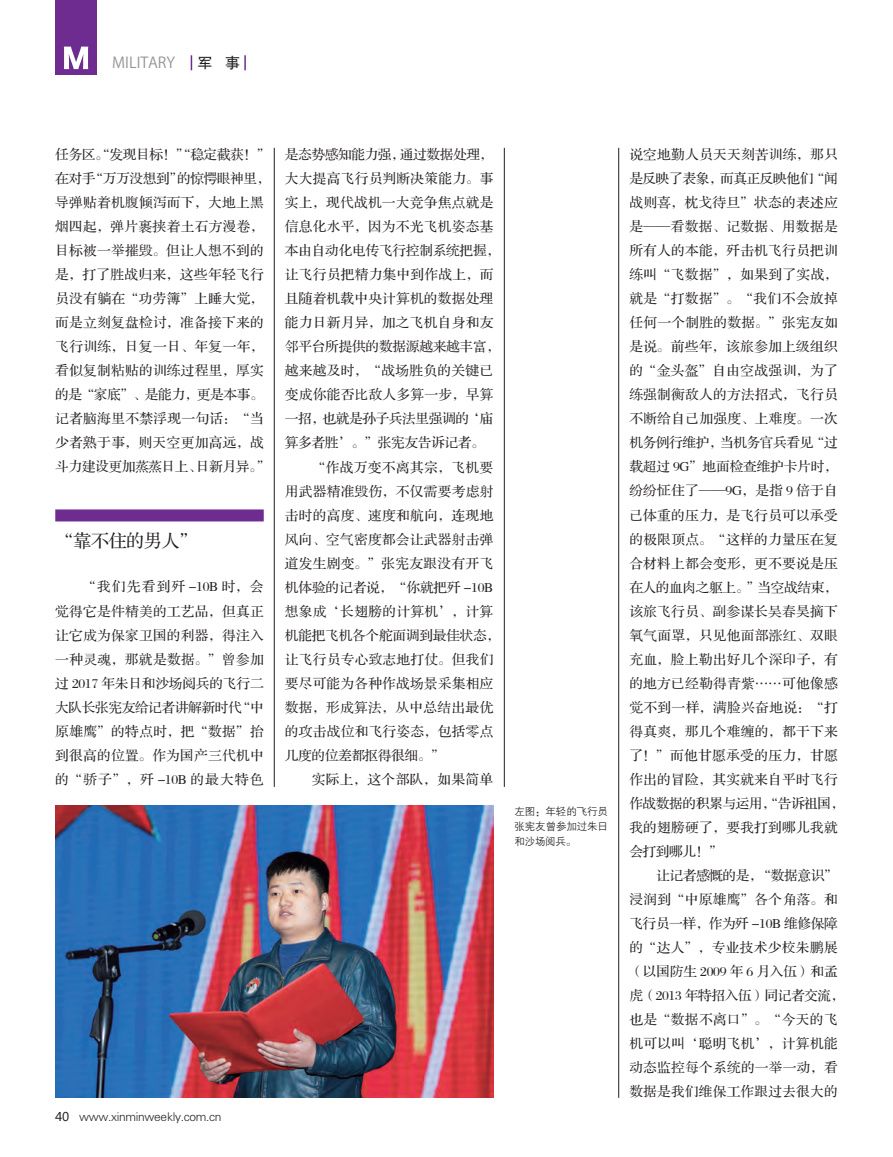
<style>
.page{position:relative;width:893px;height:1157px;background:#fff}
.page>*{position:absolute;margin:0;border:0;box-sizing:border-box;transform-origin:0 0}
.t1{font:18px "FZS3 K GBK1 0";letter-spacing:-.025em;color:#231f20}
.t2{font:15px "Koz Go Pro";color:#939598}
.t3{font:15px "FZHTJW GB1 0";color:#231f20}
.t4{font:13.5px/24px "FZS3 JW GB1 0";letter-spacing:.025em;color:#231f20}
.t5{font:13.5px "FZS3 JW GB1 0";letter-spacing:-.025em;color:#231f20}
.t6{font:13.5px "FZS3 JW GB1 0";letter-spacing:-.015em;color:#231f20}
.t7{font:13.5px "FZS3 JW GB1 0";letter-spacing:-.005em;color:#231f20}
.t8{font:13.5px "FZS3 JW GB1 0";letter-spacing:-.01em;color:#231f20}
.t9{font:12px "FZXH1 JW GB1 0";letter-spacing:-.025em;color:#231f20}
.t10{font:10.5px/15px "FZZDXJW GB1 0";letter-spacing:-.01em;color:#231f20;text-align:justify}
.s1{font-family:"Microsoft Ya Hei"}
</style>
<div class="page">
<svg style="left:191px;top:55px;width:1px;height:15px"></svg>
<svg style="left:244px;top:55px;width:2px;height:15px"></svg>
<div style="left:55px;top:0;width:42px;height:74px;background:#6e2c91"></div>
<svg style="left:64px;top:47px;width:24px;height:22px"></svg>
<hr style="left:504px;top:148px;width:1px;height:639px;background:#231f20">
<hr style="left:274px;top:148px;width:1px;height:639px;background:#231f20">
<div style="left:55px;top:509px;width:209px;height:12px;background:#6e2c91"></div>
<hr style="left:618px;top:148px;width:1px;height:949px;background:#231f20">
<img style="left:55px;top:805px;width:438px;height:292px">
<p class="t2" style="left:112px;top:53px;width:65px">MILITARY</p>
<p class="t3" style="left:198px;top:55px;width:44px">军 事</p>
<p class="t4" style="left:55px;top:143px;width:217px">任务区。“发现目标！”“稳定截获！”在对手“万万没想到”的惊愕眼神里，导弹贴着机腹倾泻而下，大地上黑烟四起，弹片裹挟着土石方漫卷，目标被一举摧毁。但让人想不到的是，打了胜战归来，这些年轻飞行员没有躺在“功劳簿”上睡大觉，而是立刻复盘检讨，准备接下来的飞行训练，日复一日、年复一年，看似复制粘贴的训练过程里，厚实的是“家底”、是能力，更是本事。记者脑海里不禁浮现一句话：“当少者熟于事，则天空更加高远，战斗力建设更加蒸蒸日上、日新月异。”</p>
<p class="t1" style="left:55px;top:532px;width:144px">“靠不住的男人”</p>
<p class="t4" style="left:55px;top:575px;width:210px;text-align:justify;text-indent:27px">“我们先看到歼 -10B 时，会觉得它是件精美的工艺品，但真正让它成为保家卫国的利器，得注入一种灵魂，那就是数据。”曾参加过 2017 年朱日和沙场阅兵的飞行二大队长张宪友给记者讲解新时代“中原雄鹰”的特点时，把“数据”抬到很高的位置。作为国产三代机中的“骄子”，歼 -10B 的最大特色</p>
<p class="t5" style="left:285px;top:148px;width:210px">是态势感知能力强，通过数据处理，</p>
<p class="t4" style="left:285px;top:167px;width:210px">大大提高飞行员判断决策能力。事</p>
<p class="t4" style="left:285px;top:191px;width:210px">实上，现代战机一大竞争焦点就是</p>
<p class="t4" style="left:285px;top:215px;width:210px">信息化水平，因为不光飞机姿态基</p>
<p class="t6" style="left:285px;top:244px;width:217px">本由自动化电传飞行控制系统把握，</p>
<p class="t4" style="left:285px;top:263px;width:210px">让飞行员把精力集中到作战上，而</p>
<p class="t4" style="left:285px;top:287px;width:210px">且随着机载中央计算机的数据处理</p>
<p class="t4" style="left:285px;top:311px;width:210px">能力日新月异，加之飞机自身和友</p>
<p class="t6" style="left:285px;top:340px;width:217px">邻平台所提供的数据源越来越丰富，</p>
<p class="t4" style="left:285px;top:359px;width:210px">越来越及时，“战场胜负的关键已</p>
<p class="t4" style="left:285px;top:383px;width:210px">变成你能否比敌人多算一步，早算</p>
<p class="t5" style="left:285px;top:412px;width:210px">一招，也就是孙子兵法里强调的‘庙</p>
<p class="t5" style="left:285px;top:436px;width:201px">算多者胜’。”张宪友告诉记者。</p>
<p class="t4" style="left:312px;top:455px;width:183px">“作战万变不离其宗，飞机要</p>
<p class="t4" style="left:285px;top:479px;width:210px">用武器精准毁伤，不仅需要考虑射</p>
<p class="t4" style="left:285px;top:503px;width:210px">击时的高度、速度和航向，连现地</p>
<p class="t4" style="left:285px;top:527px;width:210px">风向、空气密度都会让武器射击弹</p>
<p class="t4" style="left:285px;top:551px;width:210px">道发生剧变。”张宪友跟没有开飞</p>
<p class="t7" style="left:285px;top:580px;width:210px">机体验的记者说，“你就把歼 -10B</p>
<p class="t4" style="left:285px;top:599px;width:210px">想象成‘长翅膀的计算机’，计算</p>
<p class="t6" style="left:285px;top:628px;width:217px">机能把飞机各个舵面调到最佳状态，</p>
<p class="t4" style="left:285px;top:647px;width:210px">让飞行员专心致志地打仗。但我们</p>
<p class="t4" style="left:285px;top:671px;width:210px">要尽可能为各种作战场景采集相应</p>
<p class="t4" style="left:285px;top:695px;width:210px">数据，形成算法，从中总结出最优</p>
<p class="t4" style="left:285px;top:719px;width:210px">的攻击战位和飞行姿态，包括零点</p>
<p class="t5" style="left:285px;top:748px;width:161px">几度的位差都抠得很细。”</p>
<p class="t4" style="left:312px;top:767px;width:183px">实际上，这个部队，如果简单</p>
<p class="t10" style="left:514px;top:804px;width:95px">左图：年轻的飞行员张宪友曾参加过朱日和沙场阅兵。</p>
<p class="t9" style="left:55px;top:1109px;width:168px"><span class="s1">40</span> www.xinminweekly.com.cn</p>
<p class="t4" style="left:629px;top:143px;width:210px">说空地勤人员天天刻苦训练，那只</p>
<p class="t5" style="left:629px;top:172px;width:210px">是反映了表象，而真正反映他们“闻</p>
<p class="t4" style="left:629px;top:191px;width:210px">战则喜，枕戈待旦”状态的表述应</p>
<p class="t4" style="left:629px;top:215px;width:210px">是——看数据、记数据、用数据是</p>
<p class="t4" style="left:629px;top:239px;width:210px">所有人的本能，歼击机飞行员把训</p>
<p class="t4" style="left:629px;top:263px;width:210px">练叫“飞数据”，如果到了实战，</p>
<p class="t4" style="left:629px;top:287px;width:210px">就是“打数据”。“我们不会放掉</p>
<p class="t4" style="left:629px;top:311px;width:210px">任何一个制胜的数据。”张宪友如</p>
<p class="t4" style="left:629px;top:335px;width:210px">是说。前些年，该旅参加上级组织</p>
<p class="t4" style="left:629px;top:359px;width:210px">的“金头盔”自由空战强训，为了</p>
<p class="t4" style="left:629px;top:383px;width:210px">练强制衡敌人的方法招式，飞行员</p>
<p class="t4" style="left:629px;top:407px;width:210px">不断给自己加强度、上难度。一次</p>
<p class="t5" style="left:629px;top:436px;width:210px">机务例行维护，当机务官兵看见“过</p>
<p class="t8" style="left:629px;top:460px;width:210px">载超过 9G”地面检查维护卡片时，</p>
<p class="t4" style="left:629px;top:479px;width:210px">纷纷怔住了——9G，是指 9 倍于自</p>
<p class="t4" style="left:629px;top:503px;width:210px">己体重的压力，是飞行员可以承受</p>
<p class="t4" style="left:629px;top:527px;width:210px">的极限顶点。“这样的力量压在复</p>
<p class="t4" style="left:629px;top:551px;width:210px">合材料上都会变形，更不要说是压</p>
<p class="t5" style="left:629px;top:580px;width:210px">在人的血肉之躯上。”当空战结束，</p>
<p class="t4" style="left:629px;top:599px;width:210px">该旅飞行员、副参谋长吴春昊摘下</p>
<p class="t4" style="left:629px;top:623px;width:210px">氧气面罩，只见他面部涨红、双眼</p>
<p class="t4" style="left:629px;top:647px;width:210px">充血，脸上勒出好几个深印子，有</p>
<p class="t4" style="left:629px;top:671px;width:210px">的地方已经勒得青紫……可他像感</p>
<p class="t4" style="left:629px;top:695px;width:210px">觉不到一样，满脸兴奋地说：“打</p>
<p class="t4" style="left:629px;top:719px;width:210px">得真爽，那几个难缠的，都干下来</p>
<p class="t4" style="left:629px;top:743px;width:210px">了！”而他甘愿承受的压力，甘愿</p>
<p class="t4" style="left:629px;top:767px;width:210px">作出的冒险，其实就来自平时飞行</p>
<p class="t5" style="left:629px;top:796px;width:217px">作战数据的积累与运用，“告诉祖国，</p>
<p class="t4" style="left:629px;top:815px;width:210px">我的翅膀硬了，要我打到哪儿我就</p>
<p class="t4" style="left:629px;top:839px;width:95px">会打到哪儿！”</p>
<p class="t5" style="left:656px;top:868px;width:183px">让记者感慨的是，“数据意识”</p>
<p class="t4" style="left:629px;top:887px;width:210px">浸润到“中原雄鹰”各个角落。和</p>
<p class="t5" style="left:629px;top:916px;width:210px">飞行员一样，作为歼 -10B 维修保障</p>
<p class="t4" style="left:629px;top:935px;width:210px">的“达人”，专业技术少校朱鹏展</p>
<p class="t7" style="left:629px;top:964px;width:210px">（以国防生 2009 年 6 月入伍）和孟</p>
<p class="t5" style="left:629px;top:988px;width:217px">虎（2013 年特招入伍）同记者交流，</p>
<p class="t4" style="left:629px;top:1007px;width:210px">也是“数据不离口”。“今天的飞</p>
<p class="t4" style="left:629px;top:1031px;width:210px">机可以叫‘聪明飞机’，计算机能</p>
<p class="t4" style="left:629px;top:1055px;width:210px">动态监控每个系统的一举一动，看</p>
<p class="t4" style="left:629px;top:1079px;width:210px">数据是我们维保工作跟过去很大的</p>
</div>
